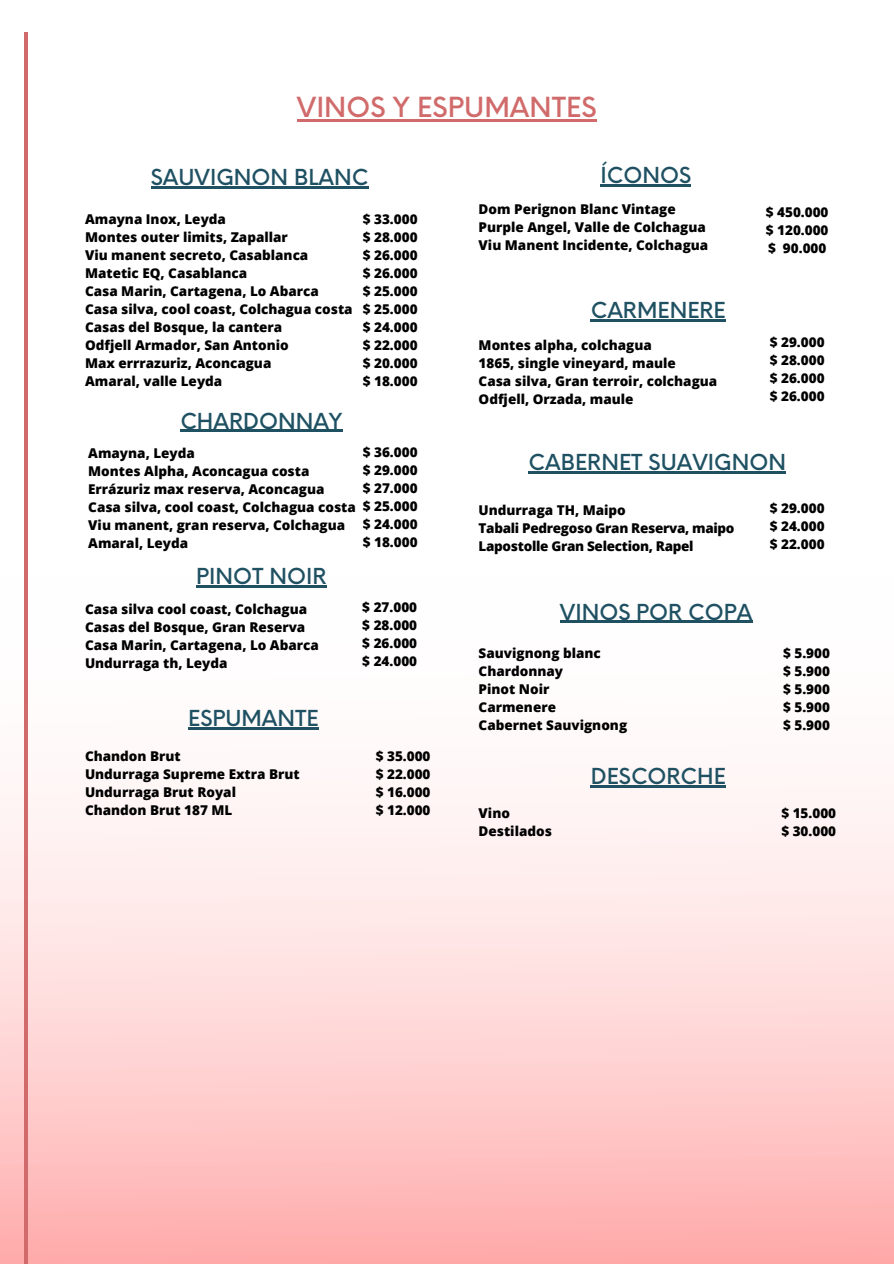
<style>
.page{position:relative;width:894px;height:1264px;background:#fff}
.page>*{position:absolute;margin:0;border:0;box-sizing:border-box;transform-origin:0 0}
.t1{font:500 27px "Neue Einstellung";color:#d16b6b}
.t2{font:500 21.45px "Neue Einstellung";color:#1f5163}
.t3{font:800 13.5px "Open Sans";color:#000}
.t4{font:800 13.5px "Open Sans";letter-spacing:-.025em;color:#000}
</style>
<div class="page">
<hr style="left:151px;top:186px;width:217px;height:2px;background:#1f5163">
<hr style="left:180px;top:430px;width:162px;height:2px;background:#1f5163">
<div style="left:0;top:575px;width:893px;height:688px;background:linear-gradient(to bottom,#feffff,#ffb6b6)"></div>
<hr style="left:188px;top:727px;width:131px;height:2px;background:#1f5163">
<hr style="left:600px;top:184px;width:91px;height:2px;background:#1f5163">
<hr style="left:196px;top:585px;width:130px;height:2px;background:#1f5163">
<hr style="left:25px;top:32px;width:3px;height:1231px;background:#d16b6b">
<hr style="left:590px;top:319px;width:135px;height:2px;background:#1f5163">
<hr style="left:528px;top:472px;width:257px;height:2px;background:#1f5163">
<hr style="left:559px;top:621px;width:193px;height:2px;background:#1f5163">
<hr style="left:297px;top:119px;width:299px;height:2px;background:#d16b6b">
<hr style="left:590px;top:785px;width:135px;height:2px;background:#1f5163">
<p class="t1" style="left:297px;top:83px;width:301px">VINOS Y ESPUMANTES</p>
<p class="t2" style="left:151px;top:158px;width:219px">SAUVIGNON BLANC</p>
<p class="t3" style="left:85px;top:209px;width:142px">Amayna Inox, Leyda</p>
<p class="t3" style="left:85px;top:227px;width:204px">Montes outer limits, Zapallar</p>
<p class="t3" style="left:85px;top:245px;width:225px">Viu manent secreto, Casablanca</p>
<p class="t3" style="left:85px;top:263px;width:164px">Matetic EQ, Casablanca</p>
<p class="t3" style="left:85px;top:281px;width:235px">Casa Marin, Cartagena, Lo Abarca</p>
<p class="t3" style="left:85px;top:299px;width:269px">Casa silva, cool coast, Colchagua costa</p>
<p class="t3" style="left:85px;top:317px;width:199px">Casas del Bosque, la cantera</p>
<p class="t3" style="left:85px;top:335px;width:205px">Odfjell Armador, San Antonio</p>
<p class="t3" style="left:85px;top:353px;width:188px">Max errrazuriz, Aconcagua</p>
<p class="t3" style="left:85px;top:371px;width:139px">Amaral, valle Leyda</p>
<p class="t3" style="left:362px;top:209px;width:56px">$ 33.000</p>
<p class="t3" style="left:362px;top:227px;width:56px">$ 28.000</p>
<p class="t3" style="left:362px;top:245px;width:56px">$ 26.000</p>
<p class="t3" style="left:362px;top:263px;width:56px">$ 26.000</p>
<p class="t3" style="left:362px;top:281px;width:56px">$ 25.000</p>
<h2 class="t3" style="left:362px;top:299px;width:56px">$ 25.000</h2>
<p class="t3" style="left:362px;top:317px;width:56px">$ 24.000</p>
<p class="t3" style="left:362px;top:335px;width:56px">$ 22.000</p>
<p class="t3" style="left:362px;top:353px;width:56px">$ 20.000</p>
<p class="t3" style="left:362px;top:371px;width:56px">$ 18.000</p>
<h1 class="t2" style="left:180px;top:401px;width:163px">CHARDONNAY</h1>
<p class="t3" style="left:88px;top:443px;width:108px">Amayna, Leyda</p>
<p class="t3" style="left:88px;top:461px;width:223px">Montes Alpha, Aconcagua costa</p>
<p class="t3" style="left:88px;top:479px;width:238px">Errázuriz max reserva, Aconcagua</p>
<p class="t3" style="left:88px;top:497px;width:269px">Casa silva, cool coast, Colchagua costa</p>
<p class="t3" style="left:88px;top:515px;width:258px">Viu manent, gran reserva, Colchagua</p>
<p class="t3" style="left:88px;top:533px;width:101px">Amaral, Leyda</p>
<p class="t2" style="left:196px;top:556px;width:132px">PINOT NOIR</p>
<p class="t3" style="left:362px;top:443px;width:56px">$ 36.000</p>
<p class="t3" style="left:362px;top:461px;width:56px">$ 29.000</p>
<p class="t3" style="left:362px;top:479px;width:56px">$ 27.000</p>
<p class="t3" style="left:362px;top:497px;width:56px">$ 25.000</p>
<h2 class="t3" style="left:362px;top:515px;width:56px">$ 24.000</h2>
<p class="t3" style="left:362px;top:533px;width:56px">$ 18.000</p>
<p class="t3" style="left:85px;top:599px;width:224px">Casa silva cool coast, Colchagua</p>
<p class="t3" style="left:85px;top:617px;width:222px">Casas del Bosque, Gran Reserva</p>
<p class="t3" style="left:85px;top:635px;width:235px">Casa Marin, Cartagena, Lo Abarca</p>
<p class="t3" style="left:85px;top:653px;width:144px">Undurraga th, Leyda</p>
<h2 class="t2" style="left:188px;top:698px;width:132px">ESPUMANTE</h2>
<p class="t3" style="left:85px;top:746px;width:97px">Chandon Brut</p>
<p class="t3" style="left:85px;top:764px;width:216px">Undurraga Supreme Extra Brut</p>
<p class="t3" style="left:85px;top:782px;width:152px">Undurraga Brut Royal</p>
<h2 class="t3" style="left:85px;top:800px;width:149px">Chandon Brut 187 ML</h2>
<p class="t3" style="left:362px;top:598px;width:56px">$ 27.000</p>
<p class="t3" style="left:362px;top:616px;width:56px">$ 28.000</p>
<p class="t3" style="left:362px;top:634px;width:56px">$ 26.000</p>
<p class="t3" style="left:362px;top:652px;width:56px">$ 24.000</p>
<p class="t3" style="left:375px;top:746px;width:56px">$ 35.000</p>
<p class="t3" style="left:375px;top:764px;width:56px">$ 22.000</p>
<p class="t3" style="left:375px;top:782px;width:56px">$ 16.000</p>
<p class="t3" style="left:375px;top:800px;width:56px">$ 12.000</p>
<h2 class="t2" style="left:600px;top:156px;width:92px">ÍCONOS</h2>
<p class="t3" style="left:478px;top:200px;width:198px">Dom Perignon Blanc Vintage</p>
<p class="t3" style="left:478px;top:218px;width:229px">Purple Angel, Valle de Colchagua</p>
<h2 class="t3" style="left:478px;top:236px;width:231px">Viu Manent Incidente, Colchagua</h2>
<p class="t2" style="left:590px;top:291px;width:136px">CARMENERE</p>
<p class="t3" style="left:478px;top:335px;width:175px">Montes alpha, colchagua</p>
<p class="t3" style="left:478px;top:353px;width:199px">1865, single vineyard, maule</p>
<p class="t3" style="left:478px;top:371px;width:240px">Casa silva, Gran terroir, colchagua</p>
<p class="t3" style="left:478px;top:389px;width:156px">Odfjell, Orzada, maule</p>
<p class="t3" style="left:765px;top:202px;width:64px">$ 450.000</p>
<p class="t3" style="left:765px;top:220px;width:64px">$ 120.000</p>
<p class="t3" style="left:767px;top:238px;width:60px">$ 90.000</p>
<p class="t3" style="left:769px;top:332px;width:56px">$ 29.000</p>
<p class="t3" style="left:769px;top:350px;width:56px">$ 28.000</p>
<h2 class="t3" style="left:769px;top:368px;width:56px">$ 26.000</h2>
<p class="t3" style="left:769px;top:386px;width:56px">$ 26.000</p>
<p class="t2" style="left:528px;top:443px;width:259px">CABERNET SUAVIGNON</p>
<p class="t3" style="left:478px;top:500px;width:149px">Undurraga TH, Maipo</p>
<p class="t4" style="left:478px;top:518px;width:257px">Tabali Pedregoso Gran Reserva, maipo</p>
<p class="t4" style="left:478px;top:536px;width:216px">Lapostolle Gran Selection, Rapel</p>
<p class="t3" style="left:769px;top:498px;width:56px">$ 29.000</p>
<p class="t3" style="left:769px;top:516px;width:56px">$ 24.000</p>
<p class="t3" style="left:769px;top:534px;width:56px">$ 22.000</p>
<p class="t2" style="left:559px;top:592px;width:194px">VINOS POR COPA</p>
<p class="t3" style="left:478px;top:644px;width:124px">Sauvignong blanc</p>
<h2 class="t3" style="left:478px;top:662px;width:86px">Chardonnay</h2>
<p class="t3" style="left:478px;top:680px;width:72px">Pinot Noir</p>
<p class="t3" style="left:478px;top:698px;width:79px">Carmenere</p>
<p class="t3" style="left:478px;top:716px;width:150px">Cabernet Sauvignong</p>
<p class="t3" style="left:478px;top:803px;width:33px">Vino</p>
<h2 class="t3" style="left:478px;top:821px;width:75px">Destilados</h2>
<p class="t2" style="left:590px;top:756px;width:136px">DESCORCHE</p>
<p class="t3" style="left:782px;top:644px;width:48px">$ 5.900</p>
<p class="t3" style="left:782px;top:662px;width:48px">$ 5.900</p>
<p class="t3" style="left:782px;top:680px;width:48px">$ 5.900</p>
<p class="t3" style="left:782px;top:698px;width:48px">$ 5.900</p>
<p class="t3" style="left:782px;top:716px;width:48px">$ 5.900</p>
<p class="t3" style="left:781px;top:803px;width:56px">$ 15.000</p>
<p class="t3" style="left:781px;top:821px;width:56px">$ 30.000</p>
</div>
